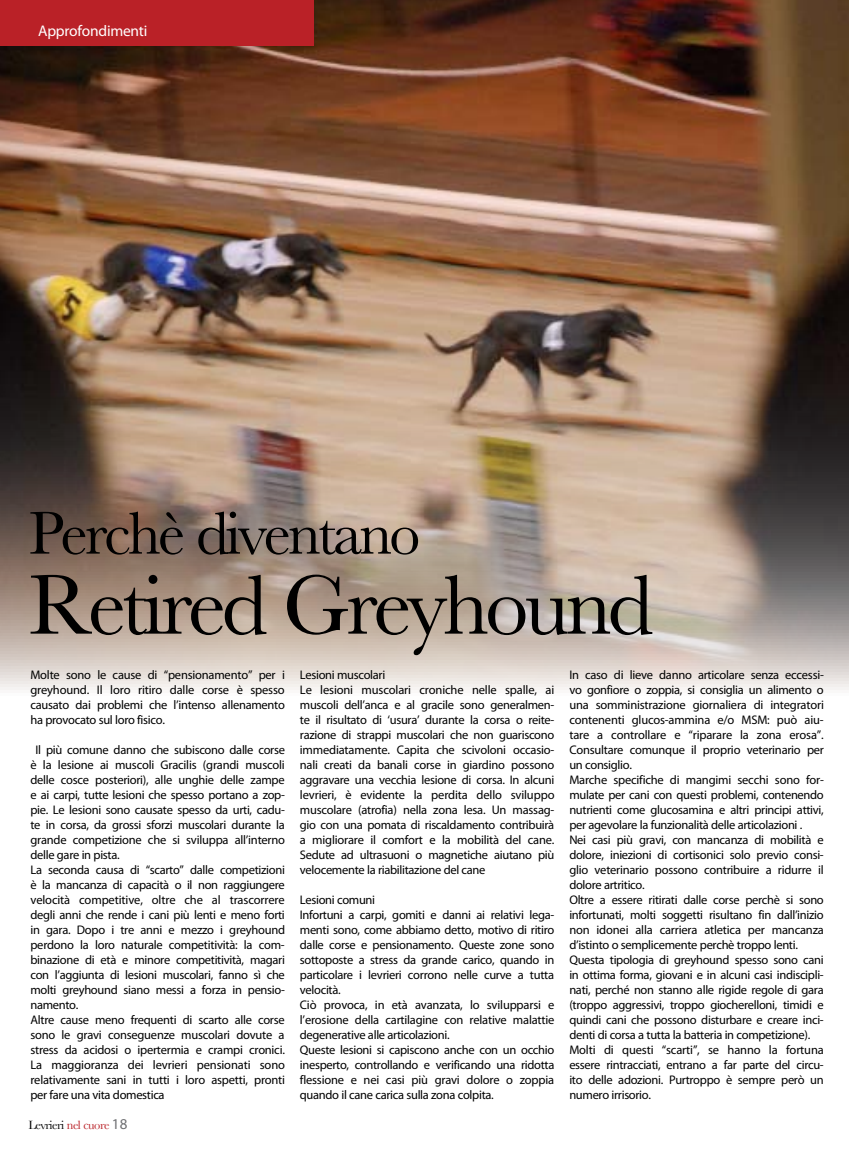
<style>
.page{position:relative;width:849px;height:1152px;background:#fff}
.page>*{position:absolute;margin:0;border:0;box-sizing:border-box;transform-origin:0 0}
.t1{font:87.5px "Baskerville";letter-spacing:-.05em;color:#000}
.t2{font:62.5px "Baskerville";letter-spacing:-.05em;color:#000}
.t3{font:15.5px "Myriad Pro";letter-spacing:-.015em;color:#fff}
.t4{font:12.5px/15px "Myriad Pro";letter-spacing:-.025em;color:#000}
.t5{font:12.5px "Baskerville";letter-spacing:-.04em;color:#000}
.s1{color:#ba2127}
.s2{font-family:"Myriad Pro";font-size:15px;color:#6d6e71}
</style>
<div class="page">
<img style="left:0;top:0;width:849px;height:690px">
<div style="left:0;top:0;width:314px;height:45px;background:#ba2127"></div>
<p class="t3" style="left:38px;top:22px;width:111px">Approfondimenti</p>
<h2 class="t2" style="left:28px;top:496px;width:394px">Perchè diventano</h2>
<h1 class="t1" style="left:28px;top:554px;width:626px">Retired Greyhound</h1>
<p class="t4" style="left:30px;top:667px;width:256px;text-align:justify">Molte sono le cause di “pensionamento” per i greyhound. Il loro ritiro dalle corse è spesso causato dai problemi che l’intenso allenamento ha provocato sul loro fisico.</p>
<p class="t4" style="left:30px;top:742px;width:256px;text-indent:5px">Il più comune danno che subiscono dalle corse è la lesione ai muscoli Gracilis (grandi muscoli delle cosce posteriori), alle unghie delle zampe e ai carpi, tutte lesioni che spesso portano a zop&shy;pie. Le lesioni sono causate spesso da urti, cadu&shy;te in corsa, da grossi sforzi muscolari durante la grande competizione che si sviluppa all’interno delle gare in pista.<br>La seconda causa di “scarto” dalle competizioni è la mancanza di capacità o il non raggiungere velocità competitive, oltre che al trascorrere degli anni che rende i cani più lenti e meno forti in gara. Dopo i tre anni e mezzo i greyhound perdono la loro naturale competitività: la com&shy;binazione di età e minore competitività, magari con l’aggiunta di lesioni muscolari, fanno sì che molti greyhound siano messi a forza in pensio&shy;namento.<br>Altre cause meno frequenti di scarto alle corse sono le gravi conseguenze muscolari dovute a stress da acidosi o ipertermia e crampi cronici.<br>La maggioranza dei levrieri pensionati sono relativamente sani in tutti i loro aspetti, pronti per fare una vita domestica</p>
<p class="t5" style="left:28px;top:1117px;width:101px">Levrieri <span class="s1">nel cuore</span> <span class="s2">18</span></p>
<p class="t4" style="left:300px;top:667px;width:256px">Lesioni muscolari<br>Le lesioni muscolari croniche nelle spalle, ai muscoli dell’anca e al gracile sono generalmen&shy;te il risultato di ‘usura’ durante la corsa o reite&shy;razione di strappi muscolari che non guariscono immediatamente. Capita che scivoloni occasio&shy;nali creati da banali corse in giardino possono aggravare una vecchia lesione di corsa. In alcuni levrieri, è evidente la perdita dello sviluppo muscolare (atrofia) nella zona lesa. Un massag&shy;gio con una pomata di riscaldamento contribuirà a migliorare il comfort e la mobilità del cane.<br>Sedute ad ultrasuoni o magnetiche aiutano più velocemente la riabilitazione del cane</p>
<p class="t4" style="left:300px;top:892px;width:256px">Lesioni comuni<br>Infortuni a carpi, gomiti e danni ai relativi lega&shy;menti sono, come abbiamo detto, motivo di ritiro dalle corse e pensionamento. Queste zone sono sottoposte a stress da grande carico, quando in particolare i levrieri corrono nelle curve a tutta velocità.<br>Ciò provoca, in età avanzata, lo svilupparsi e l’erosione della cartilagine con relative malattie degenerative alle articolazioni.<br>Queste lesioni si capiscono anche con un occhio inesperto, controllando e verificando una ridotta flessione e nei casi più gravi dolore o zoppia quando il cane carica sulla zona colpita.</p>
<p class="t4" style="left:569px;top:667px;width:256px">In caso di lieve danno articolare senza eccessi&shy;vo gonfiore o zoppia, si consiglia un alimento o una somministrazione giornaliera di integratori contenenti glucos-ammina e/o MSM: può aiu&shy;tare a controllare e “riparare la zona erosa”.<br>Consultare comunque il proprio veterinario per un consiglio.<br>Marche specifiche di mangimi secchi sono for&shy;mulate per cani con questi problemi, contenendo nutrienti come glucosamina e altri principi attivi, per agevolare la funzionalità delle articolazioni .<br>Nei casi più gravi, con mancanza di mobilità e dolore, iniezioni di cortisonici solo previo consi&shy;glio veterinario possono contribuire a ridurre il dolore artritico.<br>Oltre a essere ritirati dalle corse perchè si sono infortunati, molti soggetti risultano fin dall’inizio non idonei alla carriera atletica per mancanza d’istinto o semplicemente perchè troppo lenti.<br>Questa tipologia di greyhound spesso sono cani in ottima forma, giovani e in alcuni casi indiscipli&shy;nati, perché non stanno alle rigide regole di gara (troppo aggressivi, troppo giocherelloni, timidi e quindi cani che possono disturbare e creare inci&shy;denti di corsa a tutta la batteria in competizione).<br>Molti di questi “scarti”, se hanno la fortuna essere rintracciati, entrano a far parte del circu&shy;ito delle adozioni. Purtroppo è sempre però un numero irrisorio.</p>
</div>
